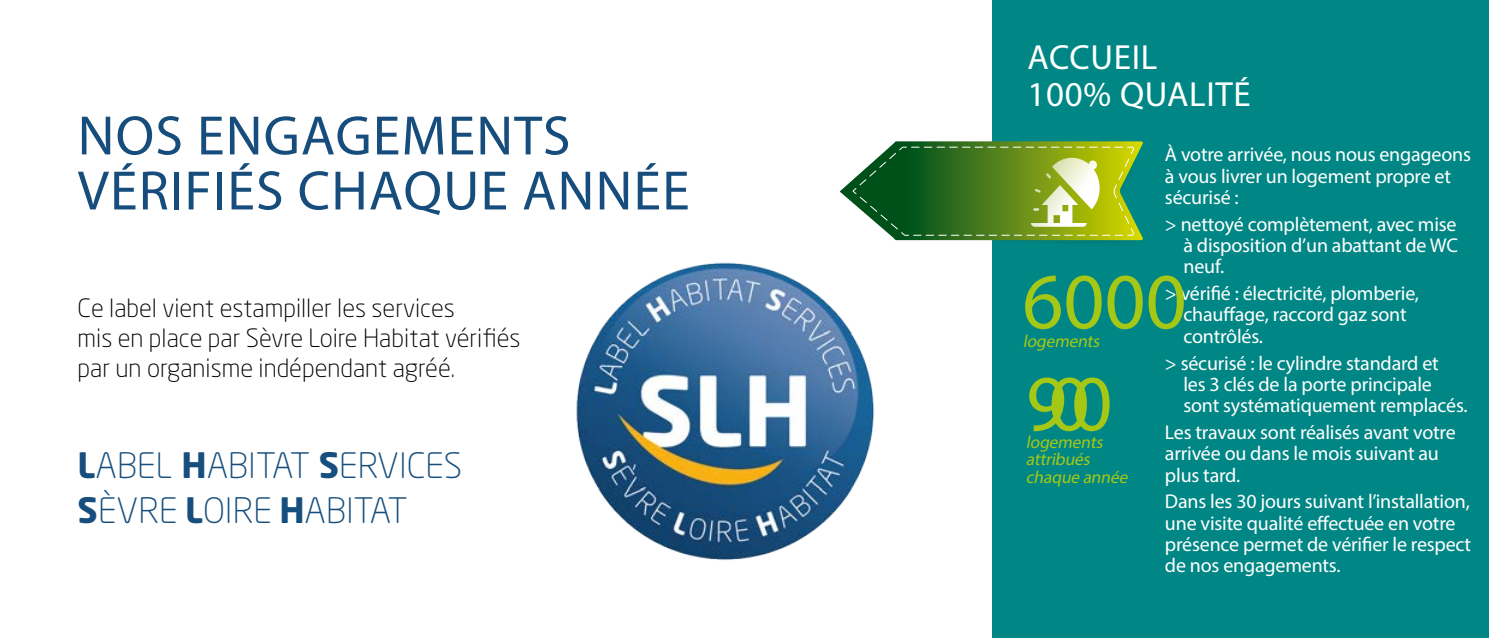
<style>
.page{position:relative;width:1489px;height:638px;background:#fff}
.page>*{position:absolute;margin:0;border:0;box-sizing:border-box;transform-origin:0 0}
.t1{font:80px "Myriad Pro";color:#a5c715}
.t2{font:56px/55px "Myriad Pro";letter-spacing:.02em;color:#174d7c}
.t3{font:35px/37.5px "Myriad Pro";letter-spacing:.02em;color:#fff}
.t4{font:300 34.75px "Neo Sans Std";color:#164e7d}
.t5{font:300 25px/30px "Neo Sans Std";color:#000}
.t6{font:20px/21.2px "Myriad Pro";letter-spacing:-.01em;color:#fff}
.t7{font:italic 17.5px/17.5px "Myriad Pro";color:#a5c715}
.s1{font-weight:700}
</style>
<div class="page">
<div style="left:992px;top:0;width:496px;height:638px;background:#008785"></div>
<img style="left:576px;top:262px;width:298px;height:298px">
<svg style="left:839px;top:141px;width:304px;height:100px;background:#6e9945"></svg>
<h2 class="t2" style="left:78px;top:107px;width:613px">NOS ENGAGEMENTS<br>VÉRIFIÉS CHAQUE ANNÉE</h2>
<p class="t5" style="left:78px;top:292px;width:444px">Ce label vient estampiller les services<br>mis en place par Sèvre Loire Habitat vérifiés par un organisme indépendant agréé.</p>
<h3 class="t4" style="left:78px;top:444px;width:386px"><span class="s1">L</span>ABEL <span class="s1">H</span>ABITAT <span class="s1">S</span>ERVICES</h3>
<h3 class="t4" style="left:78px;top:489px;width:331px"><span class="s1">S</span>ÈVRE <span class="s1">L</span>OIRE <span class="s1">H</span>ABITAT</h3>
<h3 class="t3" style="left:1027px;top:37px;width:225px">ACCUEIL<br>100% QUALITÉ</h3>
<p class="t6" style="left:1164px;top:144px;width:307px">À votre arrivée, nous nous engageons à vous livrer un logement propre et sécurisé :</p>
<p class="t6" style="left:1183px;top:213px;width:276px;text-align:justify;text-indent:-18px">&gt; nettoyé complètement, avec mise à disposition d’un abattant de WC neuf.</p>
<p class="t6" style="left:1183px;top:282px;width:237px;text-indent:-18px">&gt; vérifié : électricité, plomberie, chauffage, raccord gaz sont contrôlés.</p>
<p class="t6" style="left:1183px;top:352px;width:286px;text-indent:-18px">&gt; sécurisé : le cylindre standard et<br>les 3 clés de la porte principale sont systématiquement remplacés.</p>
<p class="t6" style="left:1164px;top:421px;width:292px">Les travaux sont réalisés avant votre arrivée ou dans le mois suivant au plus tard.</p>
<p class="t6" style="left:1164px;top:491px;width:308px">Dans les 30 jours suivant l’installation, une visite qualité effectuée en votre présence permet de vérifier le respect de nos engagements.</p>
<h1 class="t1" style="left:1022px;top:252px;width:166px">6000</h1>
<p class="t7" style="left:1022px;top:331px;width:82px">logements</p>
<h1 class="t1" style="left:1025px;top:354px;width:88px">900</h1>
<p class="t7" style="left:1025px;top:433px;width:107px">logements attribués chaque année</p>
</div>
